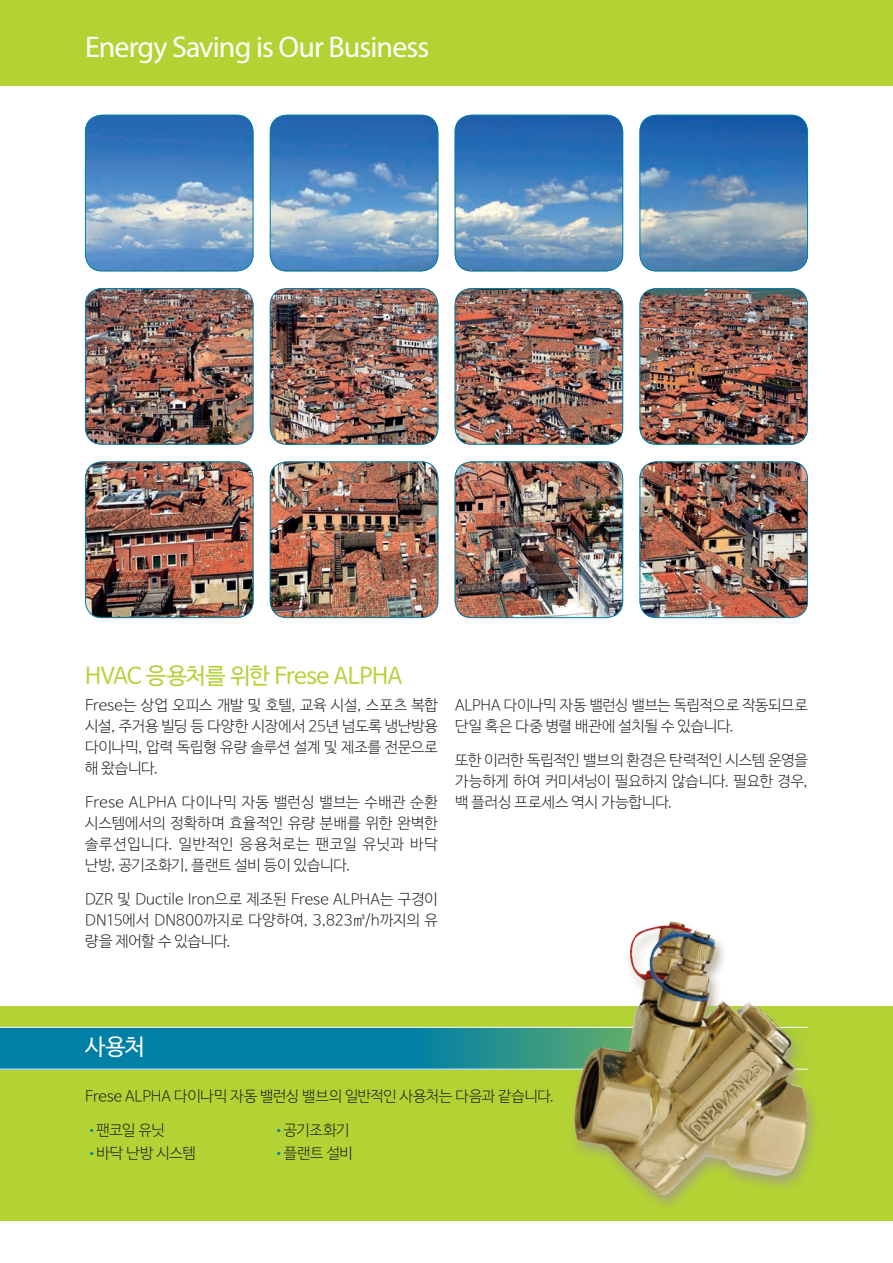
<style>
.page{position:relative;width:893px;height:1263px;background:#fff}
.page>*{position:absolute;margin:0;border:0;box-sizing:border-box;transform-origin:0 0}
.t1{font:30px "Myriad Pro";letter-spacing:-.03em;color:#fff}
.t2{font:22.5px "Nanum Barun Gothic OTF";letter-spacing:-.025em;color:#b3d234}
.t3{font:22.5px "Nanum Barun Gothic OTF";color:#fff}
.t4{font:15px/21px "Nanum Barun Gothic OTF Light";letter-spacing:-.005em;color:#231f20;text-align:justify}
.s1{color:#0080a7}
</style>
<div class="page">
<div style="left:0;top:0;width:893px;height:85px;background:#b3d234"></div>
<div style="left:0;top:1006px;width:893px;height:214px;background:#b3d234"></div>
<svg style="left:0;top:1028px;width:569px;height:41px;background:#0b85a1"></svg>
<hr style="left:0;top:1027px;width:808px;height:1px;background:#fff">
<hr style="left:0;top:1069px;width:808px;height:1px;background:#fff">
<img style="left:85px;top:114px;width:723px;height:504px">
<div style="left:569px;top:920px;width:251px;height:291px;background:#a49c87;opacity:.75"></div>
<img style="left:574px;top:921px;width:233px;height:274px">
<h1 class="t1" style="left:85px;top:28px;width:346px">Energy Saving is Our Business</h1>
<h2 class="t2" style="left:85px;top:664px;width:319px">HVAC 응용처를 위한 Frese ALPHA</h2>
<p class="t4" style="left:85px;top:695px;width:354px">Frese는 상업 오피스 개발 및 호텔, 교육 시설, 스포츠 복합 시설, 주거용 빌딩 등 다양한 시장에서 25년 넘도록 냉난방용 다이나믹, 압력 독립형 유량 솔루션 설계 및 제조를 전문으로 해 왔습니다.</p>
<p class="t4" style="left:85px;top:792px;width:354px">Frese ALPHA 다이나믹 자동 밸런싱 밸브는 수배관 순환 시스템에서의 정확하며 효율적인 유량 분배를 위한 완벽한 솔루션입니다. 일반적인 응용처로는 팬코일 유닛과 바닥 난방, 공기조화기, 플랜트 설비 등이 있습니다.</p>
<p class="t4" style="left:85px;top:889px;width:354px">DZR 및 Ductile Iron으로 제조된 Frese ALPHA는 구경이 DN15에서 DN800까지로 다양하여, 3,823㎥/h까지의 유 량을 제어할 수 있습니다.</p>
<p class="t4" style="left:455px;top:695px;width:354px">ALPHA 다이나믹 자동 밸런싱 밸브는 독립적으로 작동되므로 단일 혹은 다중 병렬 배관에 설치될 수 있습니다.</p>
<p class="t4" style="left:455px;top:750px;width:354px">또한 이러한 독립적인 밸브의 환경은 탄력적인 시스템 운영을 가능하게 하여 커미셔닝이 필요하지 않습니다. 필요한 경우, 백 플러싱 프로세스 역시 가능합니다.</p>
<h2 class="t3" style="left:85px;top:1035px;width:61px">사용처</h2>
<p class="t4" style="left:85px;top:1087px;width:471px">Frese ALPHA 다이나믹 자동 밸런싱 밸브의 일반적인 사용처는 다음과 같습니다.</p>
<p class="t4" style="left:85px;top:1121px;width:81px"><span class="s1">•</span>팬코일 유닛</p>
<p class="t4" style="left:85px;top:1144px;width:112px"><span class="s1">•</span>바닥 난방 시스템</p>
<p class="t4" style="left:272px;top:1121px;width:79px"><span class="s1">•</span>공기조화기</p>
<p class="t4" style="left:272px;top:1144px;width:82px"><span class="s1">•</span>플랜트 설비</p>
</div>
